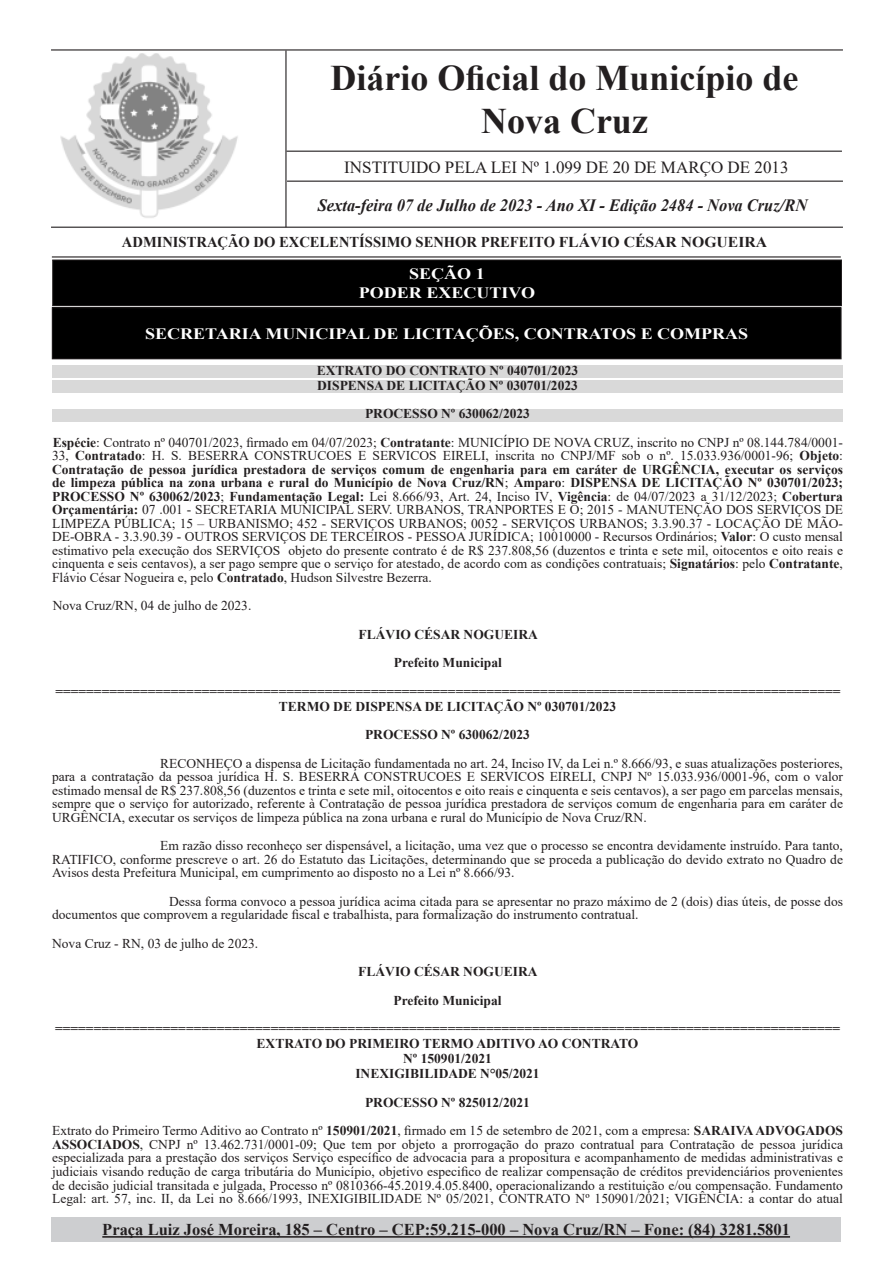
<style>
.page{position:relative;width:893px;height:1263px;background:#fff}
.page>*{position:absolute;margin:0;border:0;box-sizing:border-box;transform-origin:0 0}
.t1{font:700 36px/43.2px "Times New Roman";color:#231f20;text-align:center}
.t2{font:italic 700 17.25px "Times New Roman";color:#231f20;scale:.95 1}
.t3{font:16.95px "Times New Roman";color:#231f20}
.t4{font:700 16.5px "Times New Roman";color:#231f20}
.t5{font:700 15.75px "Times New Roman";color:#fff;scale:1.14 1}
.t6{font:700 15px "Times New Roman";color:#231f20}
.t7{font:13.5px/13.5px "Times New Roman";color:#231f20;text-align:justify}
.t8{font:700 13.5px "Times New Roman";color:#231f20}
.s1{font-weight:700}
</style>
<div class="page">
<img style="left:54px;top:53px;width:231px;height:174px">
<hr style="left:51px;top:49px;width:792px;height:2px;background:#231f20">
<hr style="left:51px;top:227px;width:792px;height:1px;background:#231f20">
<hr style="left:52px;top:256px;width:789px;height:1px;background:#231f20">
<hr style="left:285px;top:51px;width:2px;height:176px;background:#231f20">
<hr style="left:287px;top:151px;width:555px;height:1px;background:#231f20">
<hr style="left:287px;top:181px;width:556px;height:1px;background:#231f20">
<div style="left:51px;top:1217px;width:790px;height:25px;background:#cdced0"></div>
<hr style="left:102px;top:1236px;width:688px;height:2px;background:#231f20">
<div style="left:53px;top:260px;width:788px;height:46px;background:#000"></div>
<div style="left:52px;top:259px;width:790px;height:47px;border:1px solid #231f20"></div>
<div style="left:52px;top:308px;width:789px;height:51px;background:#000"></div>
<div style="left:52px;top:307px;width:790px;height:52px;border:1px solid #231f20"></div>
<div style="left:52px;top:366px;width:791px;height:12px;background:#d9d9d9"></div>
<div style="left:52px;top:381px;width:791px;height:12px;background:#d9d9d9"></div>
<div style="left:52px;top:409px;width:791px;height:12px;background:#d9d9d9"></div>
<p class="t1" style="left:330px;top:55px;width:470px">Diário Oficial do Município de<br>Nova Cruz</p>
<p class="t3" style="left:344px;top:155px;width:446px">INSTITUIDO PELA LEI Nº 1.099 DE 20 DE MARÇO DE 2013</p>
<p class="t2" style="left:318px;top:193px;width:517px">Sexta-feira 07 de Julho de 2023 - Ano XI - Edição 2484 - Nova Cruz/RN</p>
<p class="t6" style="left:122px;top:231px;width:647px">ADMINISTRAÇÃO DO EXCELENTÍSSIMO SENHOR PREFEITO FLÁVIO CÉSAR NOGUEIRA</p>
<p class="t5" style="left:409px;top:262px;width:68px">SEÇÃO 1</p>
<p class="t5" style="left:359px;top:281px;width:156px">PODER EXECUTIVO</p>
<p class="t5" style="left:145px;top:322px;width:530px">SECRETARIA MUNICIPAL DE LICITAÇÕES, CONTRATOS E COMPRAS</p>
<p class="t8" style="left:317px;top:361px;width:263px">EXTRATO DO CONTRATO Nº 040701/2023</p>
<p class="t8" style="left:317px;top:376px;width:262px">DISPENSA DE LICITAÇÃO Nº 030701/2023</p>
<p class="t8" style="left:365px;top:404px;width:166px">PROCESSO Nº 630062/2023</p>
<p class="t7" style="left:52px;top:435px;width:792px"><span class="s1">Espécie</span>: Contrato nº 040701/2023, firmado em 04/07/2023; <span class="s1">Contratante</span>: MUNICÍPIO DE NOVA CRUZ, inscrito no CNPJ nº 08.144.784/0001- 33, <span class="s1">Contratado</span>: H. S. BESERRA CONSTRUCOES E SERVICOS EIRELI, inscrita no CNPJ/MF sob o nº. 15.033.936/0001-96; <span class="s1">Objeto</span>:<br><span class="s1">Contratação de pessoa jurídica prestadora de serviços comum de engenharia para em caráter de URGÊNCIA, executar os serviços de limpeza pública na zona urbana e rural do Município de Nova Cruz/RN</span>; <span class="s1">Amparo</span>: <span class="s1">DISPENSA DE LICITAÇÃO Nº 030701/2023; PROCESSO Nº 630062/2023</span>; <span class="s1">Fundamentação Legal:</span> Lei 8.666/93, Art. 24, Inciso IV, <span class="s1">Vigência</span>: de 04/07/2023 a 31/12/2023; <span class="s1">Cobertura Orçamentária:</span> 07 .001 - SECRETARIA MUNICIPAL SERV. URBANOS, TRANPORTES E O; 2015 - MANUTENÇÃO DOS SERVIÇOS DE LIMPEZA PÚBLICA; 15 – URBANISMO; 452 - SERVIÇOS URBANOS; 0052 - SERVIÇOS URBANOS; 3.3.90.37 - LOCAÇÃO DE MÃO-DE-OBRA - 3.3.90.39 - OUTROS SERVIÇOS DE TERCEIROS - PESSOA JURÍDICA; 10010000 - Recursos Ordinários; <span class="s1">Valor</span>: O custo mensal estimativo pela execução dos SERVIÇOS objeto do presente contrato é de R$ 237.808,56 (duzentos e trinta e sete mil, oitocentos e oito reais e cinquenta e seis centavos), a ser pago sempre que o serviço for atestado, de acordo com as condições contratuais; <span class="s1">Signatários</span>: pelo <span class="s1">Contratante</span>, Flávio César Nogueira e, pelo <span class="s1">Contratado</span>, Hudson Silvestre Bezerra.</p>
<p class="t7" style="left:53px;top:599px;width:200px">Nova Cruz/RN, 04 de julho de 2023.</p>
<p class="t8" style="left:359px;top:625px;width:181px">FLÁVIO CÉSAR NOGUEIRA</p>
<p class="t8" style="left:394px;top:653px;width:110px">Prefeito Municipal</p>
<p class="t8" style="left:55px;top:682px;width:786px">======================================================================================================</p>
<p class="t8" style="left:279px;top:697px;width:339px">TERMO DE DISPENSA DE LICITAÇÃO Nº 030701/2023</p>
<p class="t8" style="left:365px;top:725px;width:166px">PROCESSO Nº 630062/2023</p>
<p class="t7" style="left:52px;top:756px;width:792px;text-indent:108px">RECONHEÇO a dispensa de Licitação fundamentada no art. 24, Inciso IV, da Lei n.º 8.666/93, e suas atualizações posteriores, para a contratação da pessoa jurídica H. S. BESERRA CONSTRUCOES E SERVICOS EIRELI, CNPJ Nº 15.033.936/0001-96, com o valor estimado mensal de R$ 237.808,56 (duzentos e trinta e sete mil, oitocentos e oito reais e cinquenta e seis centavos), a ser pago em parcelas mensais, sempre que o serviço for autorizado, referente à Contratação de pessoa jurídica prestadora de serviços comum de engenharia para em caráter de URGÊNCIA, executar os serviços de limpeza pública na zona urbana e rural do Município de Nova Cruz/RN.</p>
<p class="t7" style="left:52px;top:839px;width:792px;text-indent:108px">Em razão disso reconheço ser dispensável, a licitação, uma vez que o processo se encontra devidamente instruído. Para tanto, RATIFICO, conforme prescreve o art. 26 do Estatuto das Licitações, determinando que se proceda a publicação do devido extrato no Quadro de Avisos desta Prefeitura Municipal, em cumprimento ao disposto no a Lei nº 8.666/93.</p>
<p class="t7" style="left:52px;top:894px;width:792px;text-indent:117px">Dessa forma convoco a pessoa jurídica acima citada para se apresentar no prazo máximo de 2 (dois) dias úteis, de posse dos documentos que comprovem a regularidade fiscal e trabalhista, para formalização do instrumento contratual.</p>
<p class="t7" style="left:52px;top:936px;width:208px">Nova Cruz - RN, 03 de julho de 2023.</p>
<p class="t8" style="left:358px;top:962px;width:181px">FLÁVIO CÉSAR NOGUEIRA</p>
<p class="t8" style="left:393px;top:991px;width:110px">Prefeito Municipal</p>
<p class="t8" style="left:55px;top:1019px;width:786px">======================================================================================================</p>
<p class="t8" style="left:257px;top:1034px;width:383px">EXTRATO DO PRIMEIRO TERMO ADITIVO AO CONTRATO</p>
<p class="t8" style="left:403px;top:1049px;width:90px">Nº 150901/2021</p>
<p class="t8" style="left:355px;top:1064px;width:186px">INEXIGIBILIDADE N°05/2021</p>
<p class="t8" style="left:365px;top:1093px;width:166px">PROCESSO Nº 825012/2021</p>
<p class="t7" style="left:52px;top:1124px;width:792px">Extrato do Primeiro Termo Aditivo ao Contrato nº <span class="s1">150901/2021</span>, firmado em 15 de setembro de 2021, com a empresa: <span class="s1">SARAIVA ADVOGADOS ASSOCIADOS</span>, CNPJ nº 13.462.731/0001-09; Que tem por objeto a prorrogação do prazo contratual para Contratação de pessoa jurídica especializada para a prestação dos serviços Serviço específico de advocacia para a propositura e acompanhamento de medidas administrativas e judiciais visando redução de carga tributária do Município, objetivo especifico de realizar compensação de créditos previdenciários provenientes de decisão judicial transitada e julgada, Processo nº 0810366-45.2019.4.05.8400, operacionalizando a restituição e/ou compensação. Fundamento Legal: art. 57, inc. II, da Lei no 8.666/1993, INEXIGIBILIDADE Nº 05/2021, CONTRATO Nº 150901/2021; VIGÊNCIA: a contar do atual</p>
<p class="t4" style="left:102px;top:1218px;width:689px">Praça Luiz José Moreira, 185 – Centro – CEP:59.215-000 – Nova Cruz/RN – Fone: (84) 3281.5801</p>
</div>
